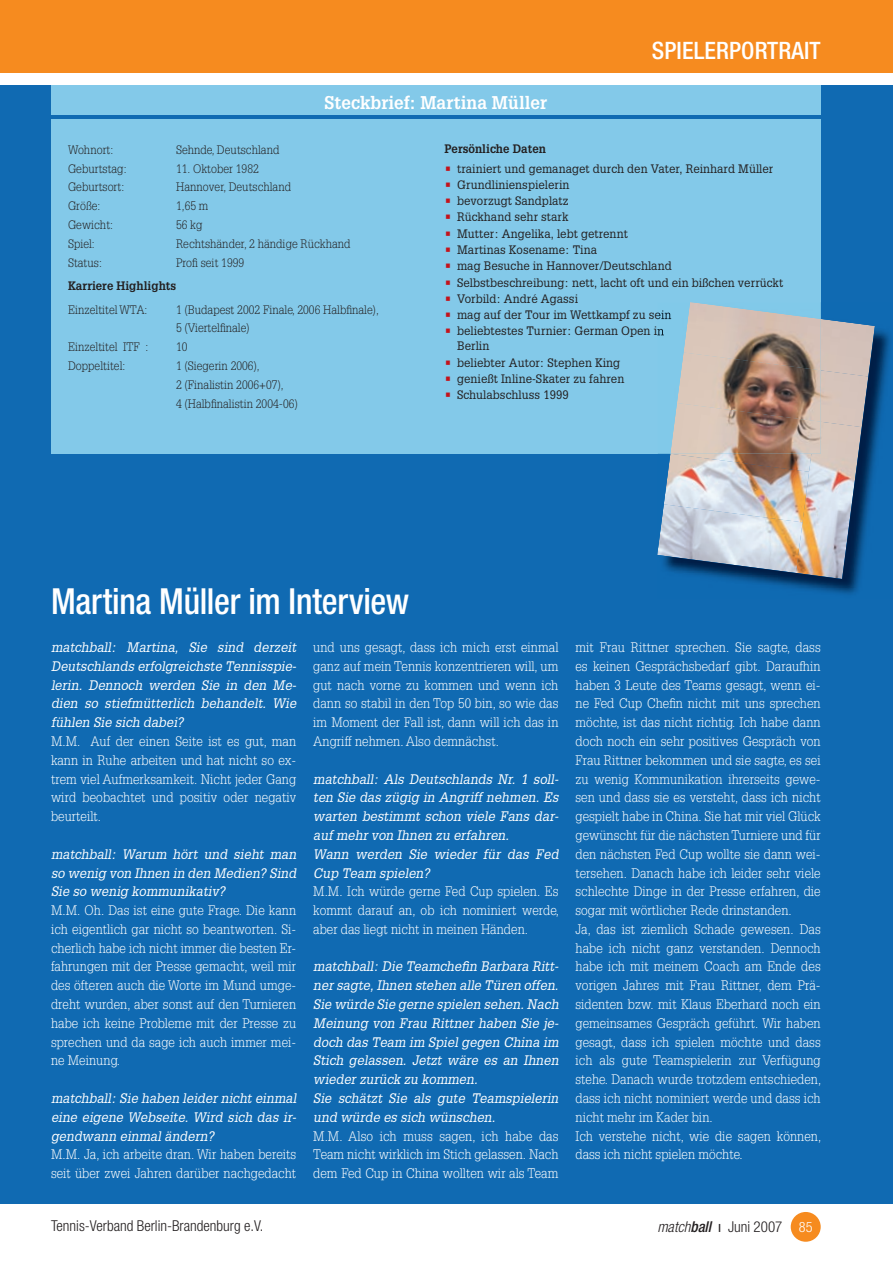
<style>
.page{position:relative;width:893px;height:1263px;background:#fff}
.page>*{position:absolute;margin:0;border:0;box-sizing:border-box;transform-origin:0 0}
.t1{font:500 condensed 36px "Helvetica Neue";letter-spacing:-.005em;color:#fff;scale:.95 1}
.t2{font:500 condensed 24px "Helvetica Neue";letter-spacing:.005em;color:#fff}
.t3{font:700 18px "Glypha";letter-spacing:.005em;color:#fff;scale:.95 1}
.t4{font:300 condensed 15px "Helvetica Neue";color:#231f20}
.t5{font:300 13.5px/18.8px "Glypha";letter-spacing:.005em;color:#fff;text-align:justify;scale:.95 1}
.t6{font:italic 13.5px/18.8px "Glypha";letter-spacing:.005em;color:#fff;text-align:justify;scale:.95 1}
.t7{font:12px/16.4px "Glypha";letter-spacing:.005em;color:#231f20;scale:.95 1}
.t8{font:300 12px/18.8px "Glypha";letter-spacing:.005em;color:#231f20;scale:.95 1}
.t9{font:700 12px "Glypha";letter-spacing:.005em;color:#231f20;scale:.95 1}
.t10{font:12px/16.4px "Glypha";color:#c4121a;text-align:justify}
.s1{font-style:italic}
.s2{font-weight:500;font-style:italic}
.s3{font-weight:400}
.s4{font-size:14.25px;color:#fff}
</style>
<div class="page">
<div style="left:0;top:0;width:893px;height:72px;background:#f68b1f"></div>
<div style="left:791px;top:1212px;width:30px;height:30px;background:#f68b1f;border-radius:50%"></div>
<div style="left:0;top:85px;width:893px;height:1118px;background:#106ab2"></div>
<div style="left:51px;top:85px;width:770px;height:369px;background:#83c9e9"></div>
<hr style="left:51px;top:115px;width:770px;height:3px;background:#106ab2">
<img style="left:687px;top:329px;width:203px;height:266px">
<svg style="left:658px;top:310px;width:13px;height:10px"></svg>
<svg style="left:658px;top:328px;width:6px;height:8px"></svg>
<img style="left:821px;top:319px;width:54px;height:58px">
<img style="left:821px;top:364px;width:47px;height:63px">
<img style="left:796px;top:421px;width:66px;height:158px">
<img style="left:664px;top:454px;width:145px;height:68px">
<img style="left:658px;top:504px;width:145px;height:69px">
<img style="left:684px;top:303px;width:137px;height:49px">
<img style="left:677px;top:352px;width:144px;height:51px">
<img style="left:670px;top:403px;width:151px;height:51px">
<h3 class="t3" style="left:325px;top:92px;width:236px">Steckbrief: Martina Müller</h3>
<h2 class="t2" style="left:652px;top:36px;width:170px">SPIELERPORTRAIT</h2>
<p class="t8" style="left:68px;top:140px;width:49px">Wohnort:</p>
<p class="t8" style="left:176px;top:140px;width:110px">Sehnde, Deutschland</p>
<p class="t8" style="left:68px;top:159px;width:63px">Geburtstag:</p>
<p class="t8" style="left:176px;top:159px;width:89px">11. Oktober 1982</p>
<p class="t8" style="left:68px;top:178px;width:61px">Geburtsort:</p>
<p class="t8" style="left:176px;top:178px;width:123px">Hannover, Deutschland</p>
<p class="t8" style="left:68px;top:196px;width:36px">Größe:</p>
<p class="t8" style="left:176px;top:196px;width:36px">1,65 m</p>
<p class="t8" style="left:68px;top:215px;width:49px">Gewicht:</p>
<p class="t8" style="left:176px;top:215px;width:29px">56 kg</p>
<p class="t8" style="left:68px;top:234px;width:30px">Spiel:</p>
<p class="t8" style="left:176px;top:234px;width:185px">Rechtshänder, 2 händige Rückhand</p>
<p class="t8" style="left:68px;top:253px;width:37px">Status:</p>
<p class="t8" style="left:176px;top:253px;width:73px">Profi seit 1999</p>
<p class="t9" style="left:68px;top:278px;width:115px">Karriere Highlights</p>
<p class="t8" style="left:68px;top:300px;width:85px">Einzeltitel WTA:</p>
<p class="t8" style="left:176px;top:300px;width:215px">1 (Budapest 2002 Finale, 2006 Halbfinale),<br>5 (Viertelfinale)</p>
<p class="t8" style="left:68px;top:337px;width:86px">Einzeltitel ITF :</p>
<p class="t8" style="left:176px;top:337px;width:14px">10</p>
<p class="t8" style="left:68px;top:356px;width:62px">Doppeltitel:</p>
<p class="t8" style="left:176px;top:356px;width:130px">1 (Siegerin 2006),<br>2 (Finalistin 2006+07),<br>4 (Halbfinalistin 2004-06)</p>
<p class="t9" style="left:444px;top:141px;width:109px">Persönliche Daten</p>
<p class="t7" style="left:457px;top:160px;width:345px">trainiert und gemanaget durch den Vater, Reinhard Müller Grundlinienspielerin<br>bevorzugt Sandplatz<br>Rückhand sehr stark<br>Mutter: Angelika, lebt getrennt<br>Martinas Kosename: Tina<br>mag Besuche in Hannover/Deutschland Selbstbeschreibung: nett, lacht oft und ein bißchen verrückt Vorbild: André Agassi<br>mag auf der Tour im Wettkampf zu sein<br>beliebtestes Turnier: German Open in</p>
<p class="t7" style="left:457px;top:338px;width:177px">Berlin<br>beliebter Autor: Stephen King genießt Inline-Skater zu fahren<br>Schulabschluss 1999</p>
<p class="t10" style="left:444px;top:160px;width:9px">• • • • • • • • • • •</p>
<p class="t10" style="left:444px;top:354px;width:9px">• • •</p>
<h1 class="t1" style="left:51px;top:580px;width:379px">Martina Müller im Interview</h1>
<p class="t6" style="left:51px;top:637px;width:260px">matchball: Martina, Sie sind derzeit Deutschlands erfolgreichste Tennisspie&shy;lerin. Dennoch werden Sie in den Me&shy;dien so stiefmütterlich behandelt. Wie fühlen Sie sich dabei?</p>
<p class="t5" style="left:51px;top:732px;width:260px">M.M. Auf der einen Seite ist es gut, man kann in Ruhe arbeiten und hat nicht so ex&shy;trem viel Aufmerksamkeit. Nicht jeder Gang wird beobachtet und positiv oder negativ beurteilt.</p>
<p class="t6" style="left:51px;top:844px;width:260px">matchball: Warum hört und sieht man so wenig von Ihnen in den Medien? Sind Sie so wenig kommunikativ?</p>
<p class="t5" style="left:51px;top:901px;width:260px">M.M. Oh. Das ist eine gute Frage. Die kann ich eigentlich gar nicht so beantworten. Si&shy;cherlich habe ich nicht immer die besten Er&shy;fahrungen mit der Presse gemacht, weil mir des öfteren auch die Worte im Mund umge&shy;dreht wurden, aber sonst auf den Turnieren habe ich keine Probleme mit der Presse zu sprechen und da sage ich auch immer mei&shy;ne Meinung.</p>
<p class="t6" style="left:51px;top:1088px;width:260px">matchball: Sie haben leider nicht einmal eine eigene Webseite. Wird sich das ir&shy;gendwann einmal ändern?</p>
<p class="t5" style="left:51px;top:1145px;width:260px">M.M. Ja, ich arbeite dran. Wir haben bereits seit über zwei Jahren darüber nachgedacht</p>
<p class="t5" style="left:313px;top:638px;width:260px">und uns gesagt, dass ich mich erst einmal ganz auf mein Tennis konzentrieren will, um gut nach vorne zu kommen und wenn ich dann so stabil in den Top 50 bin, so wie das im Moment der Fall ist, dann will ich das in Angriff nehmen. Also demnächst.</p>
<p class="t6" style="left:313px;top:769px;width:260px;text-align:left">matchball: Als Deutschlands Nr. 1 soll&shy;ten Sie das zügig in Angriff nehmen. Es warten bestimmt schon viele Fans dar&shy;auf mehr von Ihnen zu erfahren.<br>Wann werden Sie wieder für das Fed<br>Cup Team spielen?</p>
<p class="t5" style="left:313px;top:882px;width:260px">M.M. Ich würde gerne Fed Cup spielen. Es kommt darauf an, ob ich nominiert werde, aber das liegt nicht in meinen Händen.</p>
<p class="t6" style="left:313px;top:957px;width:260px;text-align:left">matchball: Die Teamchefin Barbara Ritt&shy;ner sagte, Ihnen stehen alle Türen offen.<br>Sie würde Sie gerne spielen sehen. Nach Meinung von Frau Rittner haben Sie je&shy;doch das Team im Spiel gegen China im Stich gelassen. Jetzt wäre es an Ihnen wieder zurück zu kommen.<br>Sie schätzt Sie als gute Teamspielerin und würde es sich wünschen.</p>
<p class="t5" style="left:313px;top:1126px;width:260px">M.M. Also ich muss sagen, ich habe das Team nicht wirklich im Stich gelassen. Nach dem Fed Cup in China wollten wir als Team</p>
<p class="t5" style="left:575px;top:638px;width:260px;text-align:left">mit Frau Rittner sprechen. Sie sagte, dass es keinen Gesprächsbedarf gibt. Daraufhin haben 3 Leute des Teams gesagt, wenn ei&shy;ne Fed Cup Chefin nicht mit uns sprechen möchte, ist das nicht richtig. Ich habe dann doch noch ein sehr positives Gespräch von Frau Rittner bekommen und sie sagte, es sei zu wenig Kommunikation ihrerseits gewe&shy;sen und dass sie es versteht, dass ich nicht gespielt habe in China. Sie hat mir viel Glück gewünscht für die nächsten Turniere und für den nächsten Fed Cup wollte sie dann wei&shy;tersehen. Danach habe ich leider sehr viele schlechte Dinge in der Presse erfahren, die sogar mit wörtlicher Rede drinstanden.<br>Ja, das ist ziemlich Schade gewesen. Das habe ich nicht ganz verstanden. Dennoch habe ich mit meinem Coach am Ende des vorigen Jahres mit Frau Rittner, dem Prä&shy;sidenten bzw. mit Klaus Eberhard noch ein gemeinsames Gespräch geführt. Wir haben gesagt, dass ich spielen möchte und dass ich als gute Teamspielerin zur Verfügung stehe. Danach wurde trotzdem entschieden, dass ich nicht nominiert werde und dass ich nicht mehr im Kader bin.<br>Ich verstehe nicht, wie die sagen können, dass ich nicht spielen möchte.</p>
<p class="t4" style="left:51px;top:1217px;width:214px">Tennis-Verband Berlin-Brandenburg e.V.</p>
<p class="t4" style="left:657px;top:1218px;width:157px"><span class="s1">match</span><span class="s2">ball</span> <span class="s3">ı</span> Juni 2007 <span class="s4">85</span></p>
</div>
